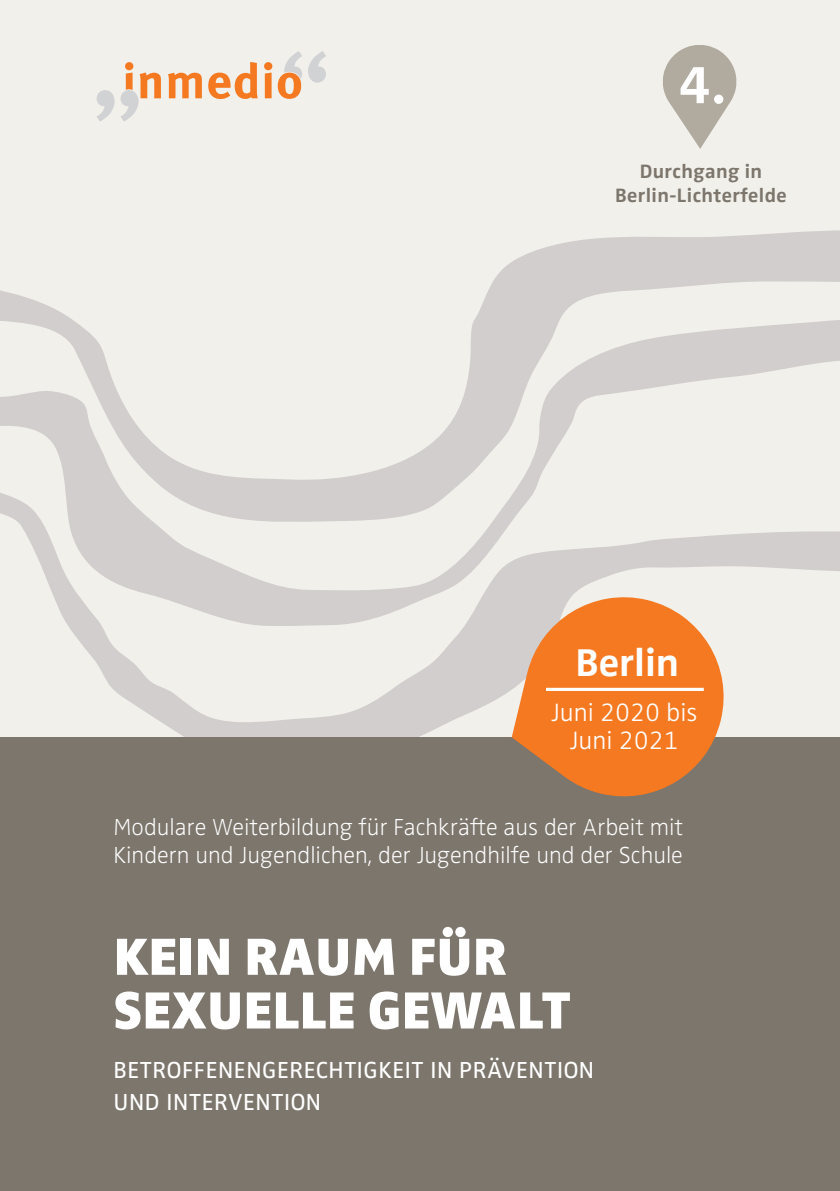
<style>
.page{position:relative;width:840px;height:1191px;background:#fff}
.page>*{position:absolute;margin:0;border:0;box-sizing:border-box;transform-origin:0 0}
.t1{font:54px/53.6px "Zwo w 8";color:#fff}
.t2{font:54px "Zwo w 6";color:#fff}
.t3{font:40px "Zwo w 6";color:#fff}
.t4{font:26px/28px "Zwo w 2";color:#fff;text-align:center}
.t5{font:24px/28.8px "Zwo w 1";color:#fff}
.t6{font:24px/32px "Zwo w 4";letter-spacing:.025em;color:#fff}
.t7{font:20px/24px "Zwo w 6";letter-spacing:.02em;color:#7c766c;text-align:center}
</style>
<div class="page">
<div style="left:0;top:0;width:839px;height:737px;background:#f2f0eb"></div>
<svg style="left:0;top:230px;width:839px;height:86px"></svg>
<svg style="left:68px;top:626px;width:443px;height:111px"></svg>
<svg style="left:0;top:316px;width:839px;height:310px"></svg>
<div style="left:0;top:737px;width:839px;height:454px;background:#7c766c"></div>
<svg style="left:96px;top:51px;width:230px;height:70px"></svg>
<svg style="left:663px;top:45px;width:73px;height:104px"></svg>
<svg style="left:511px;top:596px;width:213px;height:201px;fill:#f47921"></svg>
<hr style="left:545px;top:688px;width:158px;height:3px;background:#fff">
<h1 class="t2" style="left:678px;top:54px;width:48px">4.</h1>
<p class="t7" style="left:614px;top:159px;width:173px">Durchgang in<br>Berlin-Lichterfelde</p>
<h2 class="t3" style="left:575px;top:639px;width:105px">Berlin</h2>
<p class="t4" style="left:551px;top:698px;width:148px">Juni 2020 bis<br>Juni 2021</p>
<p class="t5" style="left:113px;top:812px;width:571px">Modulare Weiterbildung für Fachkräfte aus der Arbeit mit<br>Kindern und Jugendlichen, der Jugendhilfe und der Schule</p>
<h1 class="t1" style="left:113px;top:929px;width:458px">KEIN RAUM FÜR<br>SEXUELLE GEWALT</h1>
<p class="t6" style="left:113px;top:1053px;width:482px">BETROFFENENGERECHTIGKEIT IN PRÄVENTION<br>UND INTERVENTION</p>
</div>
